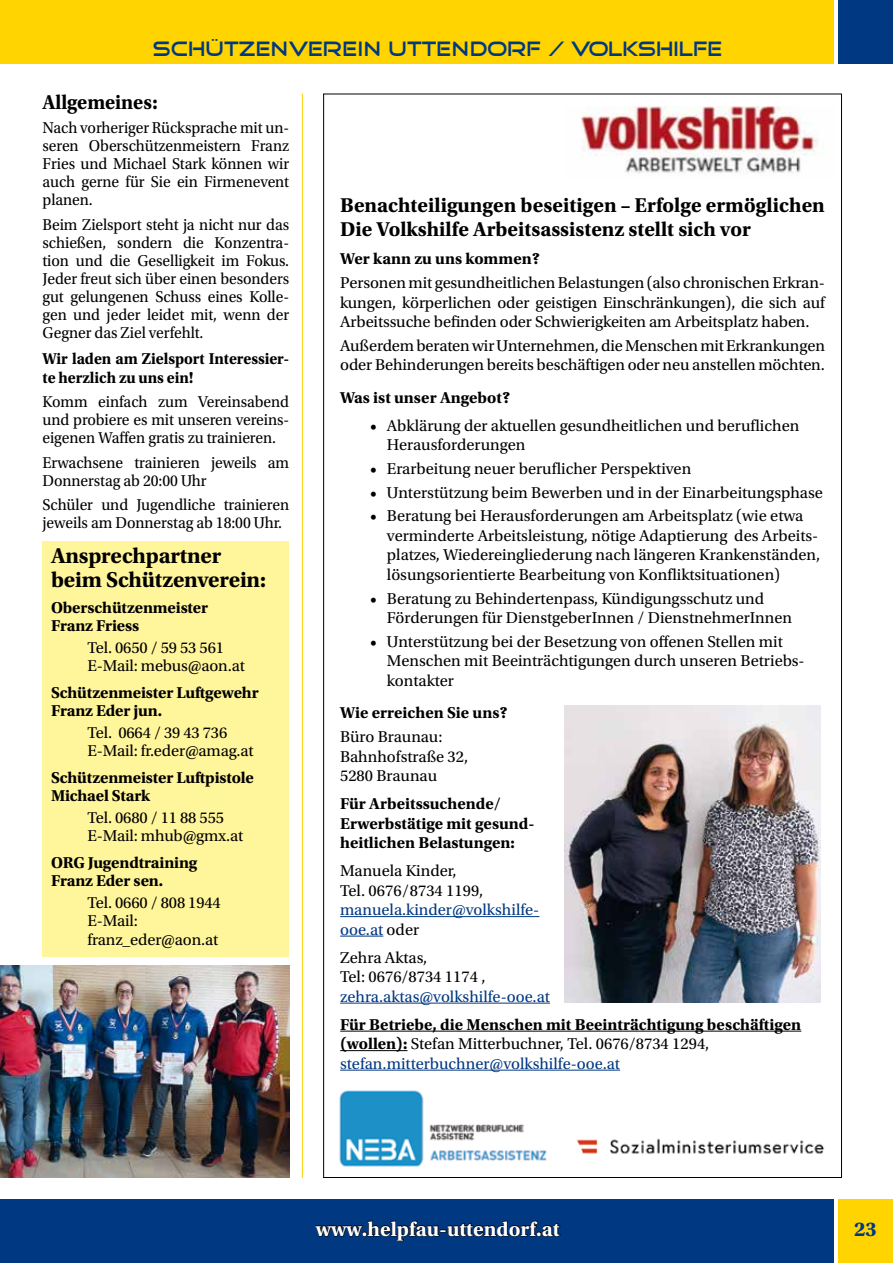
<style>
.page{position:relative;width:893px;height:1263px;background:#fff}
.page>*{position:absolute;margin:0;border:0;box-sizing:border-box;transform-origin:0 0}
.t1{font:700 22.5px/24px "Utopia Std";letter-spacing:-.01em;color:#000}
.t2{font:700 21px/24px "Utopia Std";color:#000}
.t3{font:21px "Good Times";color:#003882}
.t4{font:700 21px "Utopia Std";color:#fff}
.t5{font:700 21px "Utopia Std";color:#000;scale:.95 1}
.t6{font:700 21px "Utopia Std";color:#003882}
.t7{font:16.5px/19.5px "Utopia Std";letter-spacing:-.005em;color:#000}
.t8{font:16.5px/18px "Utopia Std";letter-spacing:-.005em;color:#000;text-align:justify;scale:.95 1}
.t9{font:700 16.5px/18px "Utopia Std";letter-spacing:-.005em;color:#000}
.t10{font:16.5px/19.5px "Utopia Std";color:#003882}
.t11{font:700 16.5px/19.5px "Utopia Std";letter-spacing:-.005em;color:#000;scale:.95 1}
.s1{color:#000}
.s2{font-weight:400}
.s3{font-weight:400;color:#003882}
</style>
<div class="page">
<div style="left:0;top:0;width:833px;height:64px;background:#ffd400"></div>
<div style="left:0;top:1199px;width:833px;height:64px;background:#003882"></div>
<div style="left:838px;top:1199px;width:55px;height:64px;background:#ffd400"></div>
<svg style="left:315px;top:1220px;width:246px;height:21px"></svg>
<div style="left:838px;top:0;width:55px;height:64px;background:#003882"></div>
<hr style="left:302px;top:94px;width:1px;height:1084px;background:#ffd400">
<img style="left:0;top:965px;width:289px;height:212px">
<div style="left:43px;top:542px;width:246px;height:415px;background:#fff59b"></div>
<hr style="left:340px;top:916px;width:199px;height:1px;background:#003882">
<hr style="left:340px;top:936px;width:43px;height:1px;background:#003882">
<hr style="left:340px;top:1003px;width:210px;height:1px;background:#003882">
<hr style="left:340px;top:1031px;width:461px;height:1px;background:#000">
<hr style="left:340px;top:1050px;width:67px;height:1px;background:#000">
<hr style="left:340px;top:1070px;width:280px;height:1px;background:#003882">
<img style="left:581px;top:106px;width:243px;height:67px">
<img style="left:565px;top:706px;width:256px;height:296px">
<img style="left:339px;top:1090px;width:486px;height:77px">
<p class="t3" style="left:153px;top:39px;width:571px">SCHÜTZENVEREIN UTTENDORF / VOLKSHILFE</p>
<p class="t5" style="left:43px;top:90px;width:123px">Allgemeines:</p>
<p class="t8" style="left:43px;top:119px;width:261px">Nach vorheriger Rücksprache mit un&shy;seren Oberschützenmeistern Franz Fries und Michael Stark können wir auch gerne für Sie ein Firmenevent planen.</p>
<p class="t8" style="left:43px;top:216px;width:261px">Beim Zielsport steht ja nicht nur das schießen, sondern die Konzentra&shy;tion und die Geselligkeit im Fokus.<br>Jeder freut sich über einen besonders gut gelungenen Schuss eines Kolle&shy;gen und jeder leidet mit, wenn der Gegner das Ziel verfehlt.</p>
<p class="t11" style="left:43px;top:348px;width:261px">Wir laden am Zielsport Interessier&shy;te herzlich zu uns ein!</p>
<p class="t8" style="left:43px;top:393px;width:261px">Komm einfach zum Vereinsabend und probiere es mit unseren vereins&shy;eigenen Waffen gratis zu trainieren.</p>
<p class="t8" style="left:43px;top:454px;width:261px">Erwachsene trainieren jeweils am<br>Donnerstag ab 20:00 Uhr</p>
<p class="t8" style="left:43px;top:496px;width:261px">Schüler und Jugendliche trainieren jeweils am Donnerstag ab 18:00 Uhr.</p>
<h1 class="t1" style="left:51px;top:543px;width:216px">Ansprechpartner beim Schützenverein:</h1>
<p class="t9" style="left:51px;top:599px;width:159px">Oberschützenmeister<br>Franz Friess</p>
<p class="t7" style="left:88px;top:639px;width:159px;line-height:18px">Tel. 0650 / 59 53 561<br>E-Mail: mebus@aon.at</p>
<p class="t9" style="left:51px;top:684px;width:209px">Schützenmeister Luftgewehr<br>Franz Eder jun.</p>
<p class="t7" style="left:88px;top:724px;width:168px;line-height:18px">Tel. 0664 / 39 43 736<br>E-Mail: fr.eder@amag.at</p>
<p class="t9" style="left:51px;top:768px;width:204px">Schützenmeister Luftpistole<br>Michael Stark</p>
<p class="t7" style="left:88px;top:809px;width:157px;line-height:18px">Tel. 0680 / 11 88 555<br>E-Mail: mhub@gmx.at</p>
<p class="t9" style="left:51px;top:853px;width:148px">ORG Jugendtraining<br>Franz Eder sen.</p>
<p class="t7" style="left:88px;top:893px;width:135px;line-height:18.3px">Tel. 0660 / 808 1944<br>E-Mail: franz_eder@aon.at</p>
<p class="t2" style="left:340px;top:194px;width:486px">Benachteiligungen beseitigen – Erfolge ermöglichen<br>Die Volkshilfe Arbeitsassistenz stellt sich vor</p>
<p class="t9" style="left:340px;top:250px;width:201px">Wer kann zu uns kommen?</p>
<p class="t7" style="left:340px;top:273px;width:486px;text-align:justify">Personen mit gesundheitlichen Belastungen (also chronischen Erkran&shy;kungen, körperlichen oder geistigen Einschränkungen), die sich auf Arbeitssuche befinden oder Schwierigkeiten am Arbeitsplatz haben.</p>
<p class="t7" style="left:340px;top:336px;width:486px">Außerdem beraten wir Unternehmen, die Menschen mit Erkrankungen oder Behinderungen bereits beschäftigen oder neu anstellen möchten.</p>
<p class="t9" style="left:340px;top:388px;width:172px">Was ist unser Angebot?</p>
<p class="t7" style="left:387px;top:416px;width:414px;text-indent:-17px">• Abklärung der aktuellen gesundheitlichen und beruflichen<br>Herausforderungen</p>
<p class="t7" style="left:370px;top:459px;width:323px">• Erarbeitung neuer beruflicher Perspektiven</p>
<p class="t7" style="left:370px;top:483px;width:454px">• Unterstützung beim Bewerben und in der Einarbeitungsphase</p>
<p class="t7" style="left:387px;top:507px;width:435px;text-indent:-17px">• Beratung bei Herausforderungen am Arbeitsplatz (wie etwa verminderte Arbeitsleistung, nötige Adaptierung des Arbeits&shy;platzes, Wiedereingliederung nach längeren Krankenständen, lösungsorientierte Bearbeitung von Konfliktsituationen)</p>
<p class="t7" style="left:387px;top:589px;width:407px;text-indent:-17px">• Beratung zu Behindertenpass, Kündigungsschutz und<br>Förderungen für DienstgeberInnen / DienstnehmerInnen</p>
<p class="t7" style="left:387px;top:632px;width:419px;text-indent:-17px">• Unterstützung bei der Besetzung von offenen Stellen mit<br>Menschen mit Beeinträchtigungen durch unseren Betriebs&shy;kontakter</p>
<p class="t9" style="left:340px;top:704px;width:169px">Wie erreichen Sie uns?</p>
<p class="t7" style="left:340px;top:727px;width:130px">Büro Braunau:<br>Bahnhofstraße 32,<br>5280 Braunau</p>
<p class="t9" style="left:340px;top:794px;width:196px;line-height:19.5px">Für Arbeitssuchende/<br>Erwerbstätige mit gesund&shy;heitlichen Belastungen:</p>
<p class="t7" style="left:340px;top:861px;width:145px">Manuela Kinder,<br>Tel. 0676/8734 1199,</p>
<p class="t10" style="left:340px;top:900px;width:201px">manuela.kinder@volkshilfe&shy;ooe.at <span class="s1">oder</span></p>
<p class="t7" style="left:340px;top:948px;width:147px">Zehra Aktas,<br>Tel: 0676/8734 1174 ,</p>
<p class="t10" style="left:340px;top:987px;width:211px">zehra.aktas@volkshilfe-ooe.at</p>
<p class="t9" style="left:340px;top:1014px;width:463px;line-height:19.5px">Für Betriebe, die Menschen mit Beeinträchtigung beschäftigen (wollen): <span class="s2">Stefan Mitterbuchner, Tel. 0676/8734 1294, </span><span class="s3">stefan.mitterbuchner@volkshilfe-ooe.at</span></p>
<p class="t4" style="left:316px;top:1217px;width:246px">www.helpfau-uttendorf.at</p>
<p class="t6" style="left:854px;top:1217px;width:24px">23</p>
</div>
